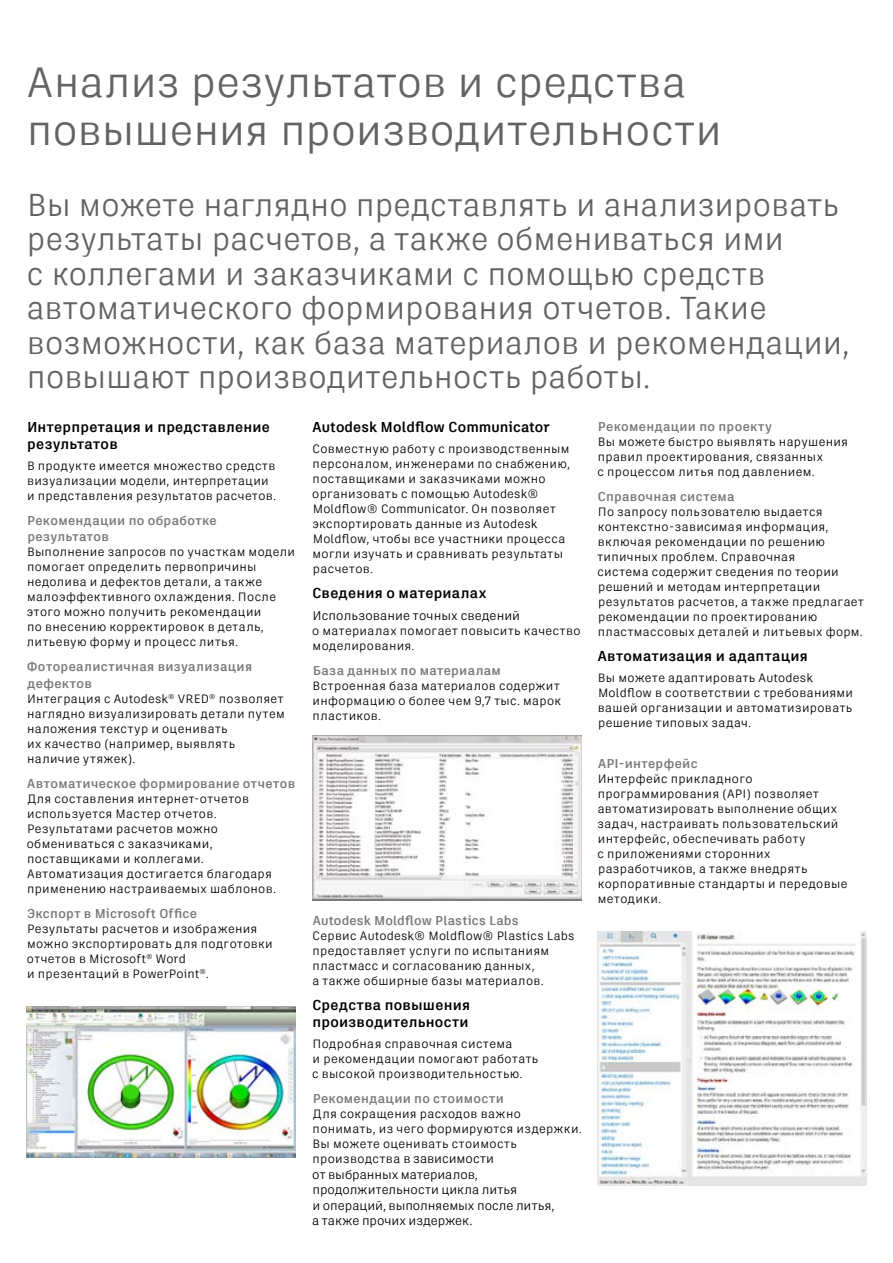
<style>
.page{position:relative;width:893px;height:1263px;background:#fff}
.page>*{position:absolute;margin:0;border:0;box-sizing:border-box;transform-origin:0 0}
.t1{font:42px/48px "Artifakt Legend Off";color:#646363}
.t2{font:31.5px/34.5px "Artifakt Legend Off";letter-spacing:.005em;color:#646363}
.t3{font:700 14.25px/16.5px "Artifakt Legend Off";letter-spacing:.02em;color:#000}
.t4{font:700 14.25px "Artifakt Legend Off";color:#000}
.t5{font:700 12.75px/16.5px "Artifakt Legend Off";letter-spacing:.025em;color:#7c7b7b}
.t6{font:12.45px/15.5px "Artifakt Legend Off";color:#000}
.t7{font:12px/15px "Artifakt Legend Off";letter-spacing:.03em;color:#000}
.s1{font-size:12.45px}
</style>
<div class="page">
<img style="left:312px;top:735px;width:270px;height:163px">
<img style="left:27px;top:1007px;width:268px;height:150px">
<img style="left:598px;top:931px;width:268px;height:254px">
<h1 class="t1" style="left:27px;top:58px;width:696px">Анализ результатов и средства повышения производительности</h1>
<p class="t2" style="left:27px;top:188px;width:824px">Вы можете наглядно представлять и анализировать результаты расчетов, а также обмениваться ими<br>с коллегами и заказчиками с помощью средств автоматического формирования отчетов. Такие возможности, как база материалов и рекомендации, повышают производительность работы.</p>
<p class="t5" style="left:598px;top:418px;width:176px">Рекомендации по проекту</p>
<p class="t7" style="left:597px;top:434px;width:252px">Вы можете быстро выявлять нарушения правил проектирования, связанных<br>с процессом литья под давлением.</p>
<p class="t5" style="left:598px;top:488px;width:138px">Справочная система</p>
<p class="t7" style="left:597px;top:504px;width:268px">По запросу пользователю выдается контекстно-зависимая информация, включая рекомендации по решению типичных проблем. Справочная<br>система содержит сведения по теории решений и методам интерпретации результатов расчетов, а также предлагает рекомендации по проектированию пластмассовых деталей и литьевых форм.</p>
<p class="t3" style="left:598px;top:648px;width:212px">Автоматизация и адаптация</p>
<p class="t7" style="left:598px;top:670px;width:257px">Вы можете адаптировать Autodesk Moldflow в соответствии с требованиями вашей организации и автоматизировать решение типовых задач.</p>
<p class="t5" style="left:598px;top:755px;width:101px">API-интерфейс</p>
<p class="t7" style="left:597px;top:771px;width:251px">Интерфейс прикладного программирования (API) позволяет автоматизировать выполнение общих задач, настраивать пользовательский интерфейс, обеспечивать работу<br>с приложениями сторонних разработчиков, а также внедрять корпоративные стандарты и передовые методики.</p>
<p class="t4" style="left:313px;top:417px;width:239px">Autodesk Moldflow Communicator</p>
<p class="t7" style="left:312px;top:441px;width:259px">Совместную работу с производственным персоналом, инженерами по снабжению, поставщиками и заказчиками можно организовать с помощью Autodesk® Moldflow® Communicator. Он позволяет экспортировать данные из Autodesk Moldflow, чтобы все участники процесса могли изучать и сравнивать результаты расчетов.</p>
<p class="t3" style="left:312px;top:585px;width:175px">Сведения о материалах</p>
<p class="t6" style="left:312px;top:607px;width:209px">Использование точных сведений</p>
<p class="t7" style="left:312px;top:623px;width:270px">о материалах помогает повысить качество моделирования.</p>
<p class="t5" style="left:313px;top:662px;width:190px">База данных по материалам</p>
<p class="t7" style="left:313px;top:678px;width:250px">Встроенная база материалов содержит информацию о более чем 9,7 тыс. марок пластиков.</p>
<p class="t3" style="left:27px;top:419px;width:244px">Интерпретация и представление результатов</p>
<p class="t7" style="left:27px;top:458px;width:251px">В продукте имеется множество средств визуализации модели, интерпретации и представления результатов расчетов.</p>
<p class="t5" style="left:27px;top:512px;width:191px">Рекомендации по обработке результатов</p>
<p class="t7" style="left:27px;top:544px;width:270px">Выполнение запросов по участкам модели помогает определить первопричины недолива и дефектов детали, а также малоэффективного охлаждения. После этого можно получить рекомендации<br>по внесению корректировок в деталь, литьевую форму и процесс литья.</p>
<p class="t5" style="left:27px;top:658px;width:227px">Фотореалистичная визуализация дефектов</p>
<p class="t7" style="left:27px;top:691px;width:259px">Интеграция с Autodesk<sup>®</sup> VRED<sup>®</sup> позволяет наглядно визуализировать детали путем наложения текстур и оценивать<br>их качество (например, выявлять наличие утяжек).</p>
<p class="t5" style="left:27px;top:775px;width:269px">Автоматическое формирование отчетов</p>
<p class="t7" style="left:27px;top:791px;width:251px">Для составления интернет-отчетов используется Мастер отчетов.<br>Результатами расчетов можно обмениваться с заказчиками, поставщиками и коллегами.<br>Автоматизация достигается благодаря применению настраиваемых шаблонов.</p>
<p class="t5" style="left:27px;top:905px;width:171px">Экспорт в Microsoft Office</p>
<p class="t7" style="left:27px;top:921px;width:248px">Результаты расчетов и изображения можно экспортировать для подготовки отчетов в Microsoft<sup>®</sup> Word<br>и презентаций в PowerPoint<sup>®</sup>.</p>
<p class="t5" style="left:313px;top:913px;width:207px">Autodesk Moldflow Plastics Labs</p>
<p class="t7" style="left:312px;top:929px;width:263px">Сервис Autodesk® Moldflow® Plastics Labs предоставляет услуги по испытаниям пластмасс и согласованию данных,<br>а также обширные базы материалов.</p>
<p class="t3" style="left:312px;top:997px;width:159px">Средства повышения производительности</p>
<p class="t7" style="left:312px;top:1036px;width:228px">Подробная справочная система<br>и рекомендации помогают работать с высокой производительностью.</p>
<p class="t5" style="left:313px;top:1090px;width:193px">Рекомендации по стоимости</p>
<p class="t7" style="left:313px;top:1106px;width:271px">Для сокращения расходов важно понимать, из чего формируются издержки.<br>Вы можете оценивать стоимость производства <span class="s1">в зависимости</span></p>
<p class="t6" style="left:312px;top:1167px;width:244px">от выбранных материалов, продолжительности цикла литья<br>и операций, выполняемых после литья, а также прочих издержек.</p>
</div>
